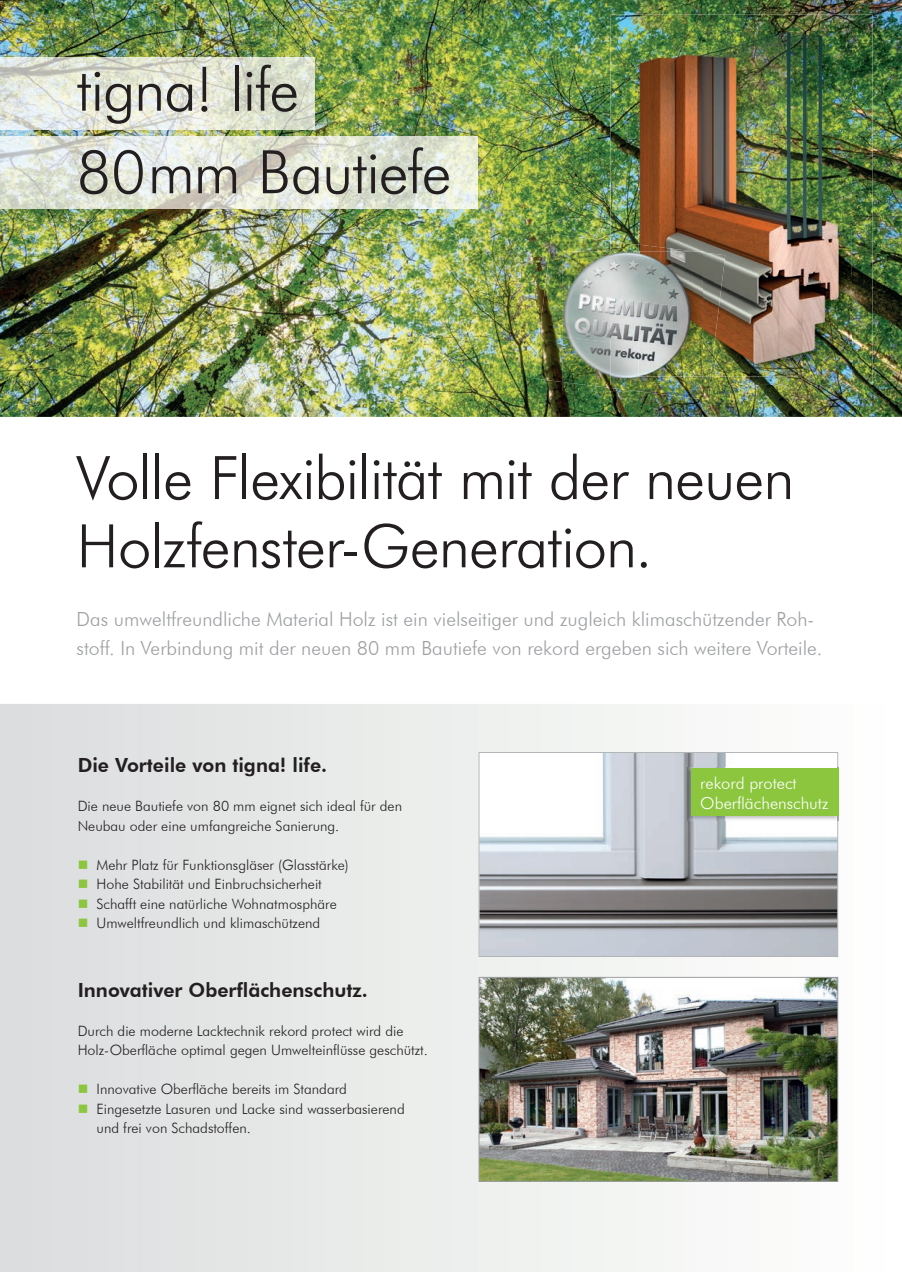
<style>
.page{position:relative;width:902px;height:1272px;background:#fff}
.page>*{position:absolute;margin:0;border:0;box-sizing:border-box;transform-origin:0 0}
.t1{font:300 60px/68.2px "Futura BT";letter-spacing:-.02em;color:#231f20}
.t2{font:300 19.5px/29.2px "Futura BT";color:#9d9fa2}
.t3{font:800 19.5px "Futura BT";color:#231f20}
.t4{font:300 16.5px/19.8px "Futura BT";color:#fff}
.t5{font:300 14.25px/19.5px "Futura BT";color:#231f20}
.s1{color:#8bc63e}
</style>
<div class="page">
<svg style="left:0;top:704px;width:839px;height:567px"></svg>
<img style="left:0;top:0;width:901px;height:417px">
<img style="left:610px;top:14px;width:210px;height:53px">
<img style="left:820px;top:14px;width:52px;height:371px">
<img style="left:610px;top:67px;width:28px;height:174px">
<img style="left:710px;top:376px;width:110px;height:9px">
<img style="left:638px;top:32px;width:213px;height:246px">
<img style="left:725px;top:278px;width:126px;height:98px">
<img style="left:480px;top:978px;width:356px;height:201px">
<div style="left:478px;top:976px;width:360px;height:205px;border:1px solid #9d9fa2"></div>
<img style="left:534px;top:234px;width:76px;height:148px">
<img style="left:610px;top:241px;width:28px;height:95px">
<img style="left:638px;top:244px;width:55px;height:7px">
<img style="left:635px;top:385px;width:74px;height:15px">
<svg style="left:703px;top:376px;width:7px;height:9px"></svg>
<img style="left:638px;top:251px;width:87px;height:125px">
<img style="left:562px;top:251px;width:48px;height:85px">
<img style="left:562px;top:336px;width:141px;height:55px">
<img style="left:610px;top:340px;width:93px;height:45px">
<svg style="left:478px;top:752px;width:360px;height:204px"></svg>
<img style="left:685px;top:767px;width:154px;height:53px">
<div style="left:691px;top:768px;width:147px;height:48px;background:#8bc63e"></div>
<img style="left:0;top:58px;width:315px;height:72px">
<img style="left:0;top:136px;width:477px;height:73px">
<h1 class="t1" style="left:77px;top:48px;width:376px;line-height:82.5px">tigna! life<br>80 mm Bautiefe</h1>
<h1 class="t1" style="left:77px;top:443px;width:719px">Volle Flexibilität mit der neuen<br>Holzfenster-Generation.</h1>
<h2 class="t2" style="left:77px;top:604px;width:747px">Das umweltfreundliche Material Holz ist ein vielseitiger und zugleich klimaschützender Roh&shy;stoff. In Verbindung mit der neuen 80 mm Bautiefe von rekord ergeben sich weitere Vorteile.</h2>
<h2 class="t3" style="left:78px;top:753px;width:251px">Die Vorteile von tigna! life.</h2>
<p class="t5" style="left:78px;top:796px;width:326px">Die neue Bautiefe von 80 mm eignet sich ideal für den<br>Neubau oder eine umfangreiche Sanierung.</p>
<p class="t5" style="left:78px;top:854px;width:273px"><span class="s1">■</span> Mehr Platz für Funktionsgläser (Glasstärke)</p>
<p class="t5" style="left:78px;top:874px;width:246px"><span class="s1">■</span> Hohe Stabilität und Einbruchsicherheit</p>
<p class="t5" style="left:78px;top:893px;width:261px"><span class="s1">■</span> Schafft eine natürliche Wohnatmosphäre</p>
<p class="t5" style="left:78px;top:913px;width:244px"><span class="s1">■</span> Umweltfreundlich und klimaschützend</p>
<h2 class="t3" style="left:78px;top:977px;width:292px">Innovativer Oberflächenschutz.</h2>
<p class="t5" style="left:78px;top:1020px;width:352px">Durch die moderne Lacktechnik rekord protect wird die<br>Holz-Oberfläche optimal gegen Umwelteinflüsse geschützt.</p>
<p class="t5" style="left:78px;top:1079px;width:271px"><span class="s1">■</span> Innovative Oberfläche bereits im Standard</p>
<p class="t5" style="left:96px;top:1098px;width:310px;text-indent:-19px"><span class="s1">■</span> Eingesetzte Lasuren und Lacke sind wasserbasierend und frei von Schadstoffen.</p>
<p class="t4" style="left:700px;top:772px;width:129px">rekord protect<br>Oberflächenschutz</p>
</div>
